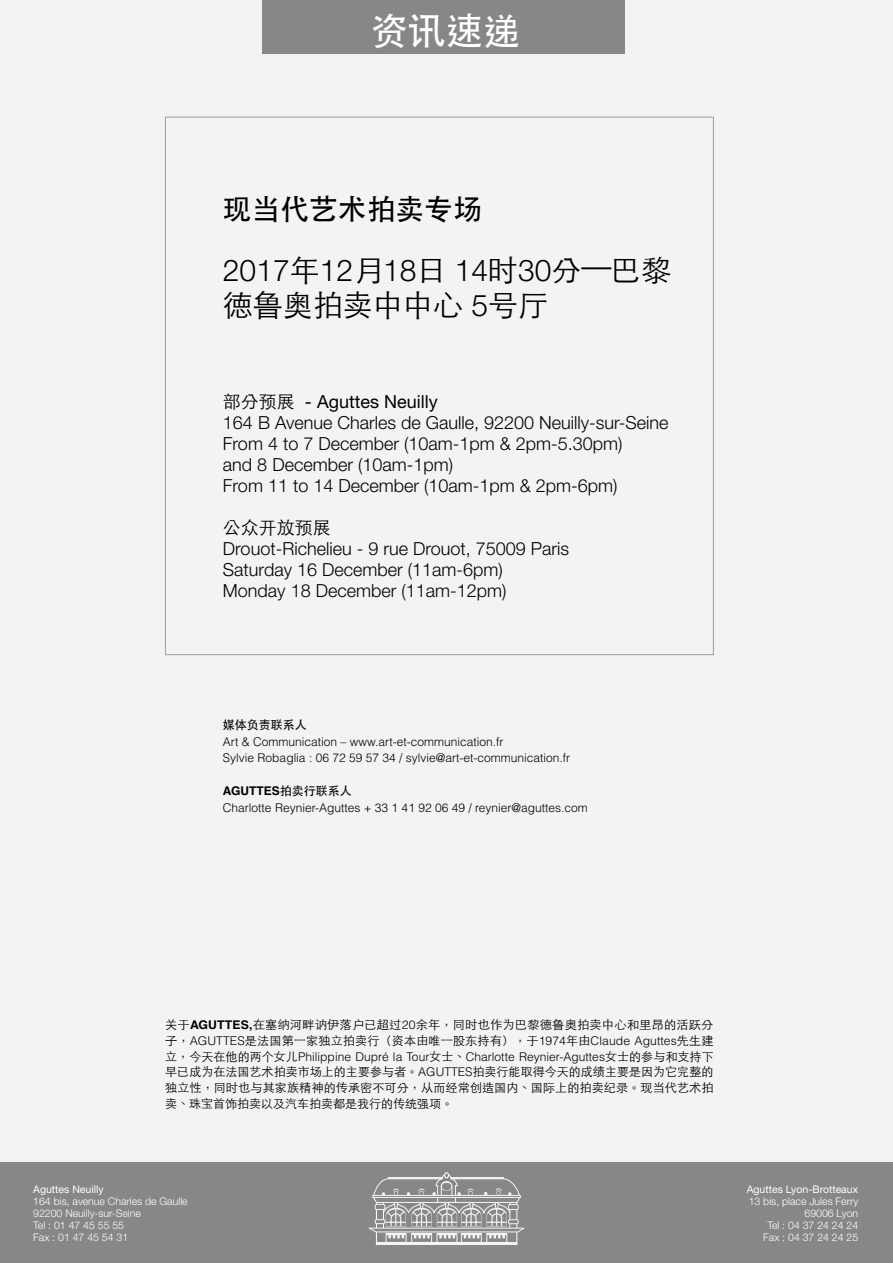
<style>
.page{position:relative;width:893px;height:1263px;background:#f3f3f3}
.page>*{position:absolute;margin:0;border:0;box-sizing:border-box;transform-origin:0 0}
.t1{font:500 37.5px "ST Heiti TC";color:#fff}
.t2{font:300 30px "Helvetica Neue LT Std";color:#000}
.t3{font:300 30px "ST Heiti TC";color:#000}
.t4{font:500 28.8px "ST Heiti TC";color:#000}
.t5{font:300 18px/21px "Helvetica Neue LT Std";color:#000}
.t6{font:300 18px "ST Heiti TC";color:#000}
.t7{font:300 12px/16.5px "Helvetica LT Std";color:#000}
.t8{font:300 12px/15.8px "ST Heiti TC";letter-spacing:.005em;color:#000}
.t9{font:500 12px "ST Heiti TC";color:#000}
.t10{font:300 10.5px/12px "Helvetica Neue LT Std";color:#fff;text-align:right}
.t11{font:10.5px "Helvetica Neue LT Std";color:#fff}
.s1{font-family:"ST Heiti TC"}
.s2{font-family:"Helvetica Neue LT Std"}
.s3{font-weight:400}
.s4{font-weight:700}
.s5{font-family:"ST Heiti TC";font-weight:500}
.s6{font-family:"Helvetica LT Std";font-weight:700}
.s7{font-family:"Helvetica LT Std"}
</style>
<div class="page">
<div style="left:0;top:1163px;width:893px;height:100px;background:#878786"></div>
<div style="left:262px;top:0;width:363px;height:53px;background:#878786"></div>
<svg style="left:368px;top:1172px;width:157px;height:73px"></svg>
<h1 class="t1" style="left:371px;top:9px;width:152px">资讯速递</h1>
<h3 class="t4" style="left:223px;top:193px;width:260px">现当代艺术拍卖专场</h3>
<h2 class="t2" style="left:223px;top:252px;width:450px">2017<span class="s1">年</span>12<span class="s1">月</span>18<span class="s1">日</span> 14<span class="s1">时</span>30<span class="s1">分—巴黎</span></h2>
<h2 class="t3" style="left:223px;top:279px;width:327px">徳鲁奥拍卖中中心 <span class="s2">5</span>号厅</h2>
<p class="t5" style="left:223px;top:390px;width:447px"><span class="s1">部分预展</span> <span class="s3">- Aguttes Neuilly<br></span>164 B Avenue Charles de Gaulle, 92200 Neuilly-sur-Seine From 4 to 7 December (10am-1pm &amp; 2pm-5.30pm)<br>and 8 December (10am-1pm)<br>From 11 to 14 December (10am-1pm &amp; 2pm-6pm)</p>
<p class="t6" style="left:223px;top:512px;width:109px">公众开放预展</p>
<p class="t5" style="left:223px;top:538px;width:348px">Drouot-Richelieu - 9 rue Drouot, 75009 Paris<br>Saturday 16 December (11am-6pm)<br>Monday 18 December (11am-12pm)</p>
<p class="t9" style="left:223px;top:718px;width:85px">媒体负责联系人</p>
<p class="t7" style="left:223px;top:733px;width:349px">Art &amp; Communication – www.art-et-communication.fr<br>Sylvie Robaglia : 06 72 59 57 34 / sylvie@art-et-communication.fr</p>
<p class="t7" style="left:223px;top:782px;width:366px"><span class="s4">AGUTTES</span><span class="s5">拍卖行联系人<br></span>Charlotte Reynier-Aguttes + 33 1 41 92 06 49 / reynier@aguttes.com</p>
<p class="t8" style="left:165px;top:1015px;width:550px">关于<span class="s6">AGUTTES,</span>在塞纳河畔讷伊落户已超过<span class="s7">20</span>余年，同时也作为巴黎德鲁奥拍卖中心和里昂的活跃分子，<span class="s7">AGUTTES</span>是法国第一家独立拍卖行（资本由唯一股东持有），于<span class="s7">1974</span>年由<span class="s7">Claude Aguttes</span>先生建</p>
<p class="t7" style="left:165px;top:1048px;width:550px"><span class="s1">立，今天在他的两个女儿</span>Philippine Dupré la Tour<span class="s1">女士、</span>Charlotte Reynier-Aguttes<span class="s1">女士的参与和支持下</span></p>
<p class="t8" style="left:165px;top:1063px;width:550px;text-align:justify">早已成为在法国艺术拍卖市场上的主要参与者。<span class="s7">AGUTTES</span>拍卖行能取得今天的成绩主要是因为它完整的独立性，同时也与其家族精神的传承密不可分，从而经常创造国内、国际上的拍卖纪录。现当代艺术拍卖、珠宝首饰拍卖以及汽车拍卖都是我行的传统强项。</p>
<p class="t11" style="left:33px;top:1183px;width:72px">Aguttes Neuilly</p>
<p class="t10" style="left:33px;top:1195px;width:156px;text-align:left">164 bis, avenue Charles de Gaulle<br>92200 Neuilly-sur-Seine<br>Tel : 01 47 45 55 55<br>Fax : 01 47 45 54 31</p>
<p class="t11" style="left:747px;top:1183px;width:113px">Aguttes Lyon-Brotteaux</p>
<p class="t10" style="left:749px;top:1195px;width:111px">13 bis, place Jules Ferry<br>69006 Lyon<br>Tel : 04 37 24 24 24<br>Fax : 04 37 24 24 25</p>
</div>
